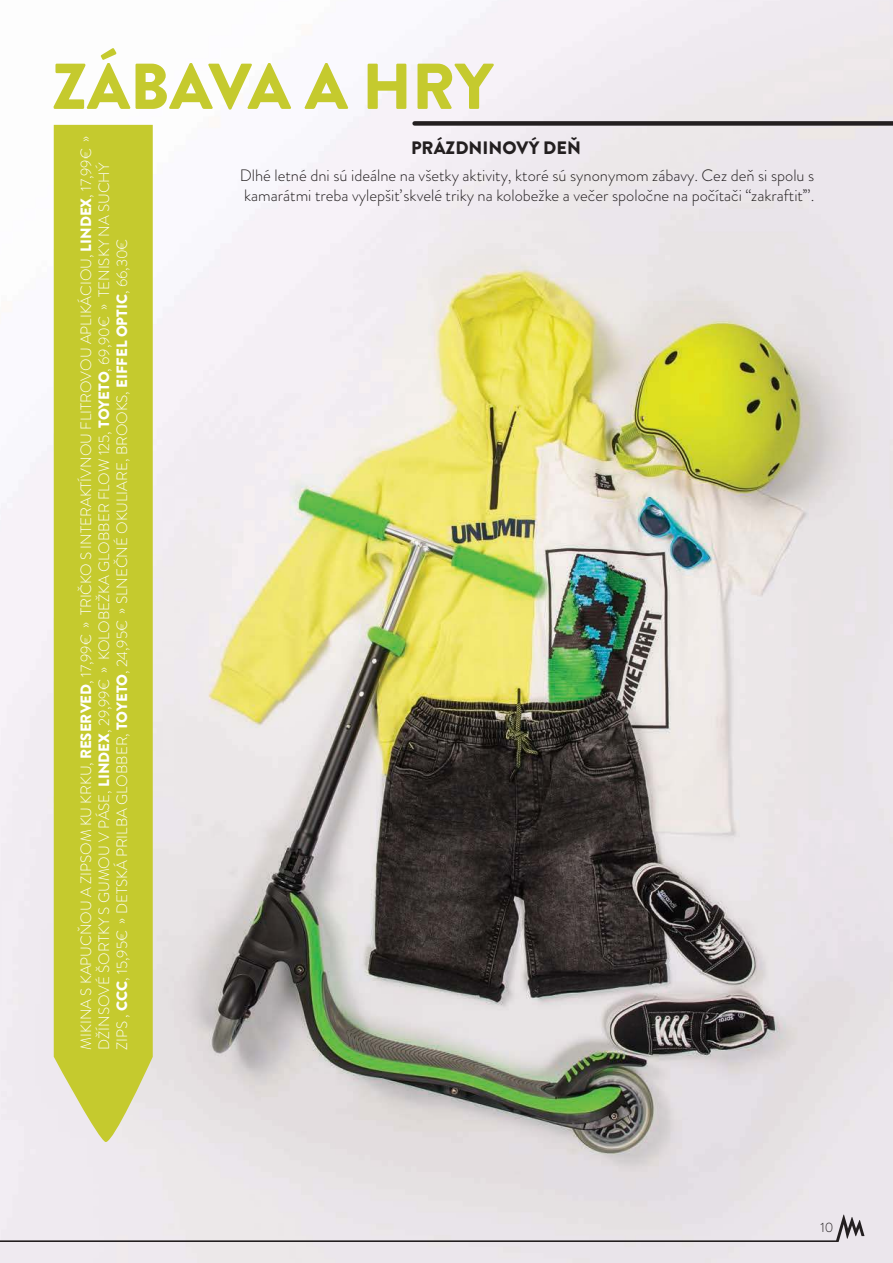
<style>
.page{position:relative;width:893px;height:1263px;background:#fff}
.page>*{position:absolute;margin:0;border:0;box-sizing:border-box;transform-origin:0 0}
.t1{font:900 64.65px "Brandon Grotesque";color:#c5ca2e}
.t2{font:900 18px "Brandon Grotesque";color:#231f20}
.t3{font:300 16.5px/19.8px "Brandon Grotesque";color:#231f20}
.t4{font:300 15px/18px "Brandon Grotesque";color:#fff}
.t5{font:300 13.5px "Brandon Grotesque";color:#231f20}
.s1{font-weight:900}
</style>
<div class="page">
<img style="left:0;top:0;width:893px;height:1263px">
<svg style="left:0;top:1214px;width:864px;height:28px;background:#ddd8dc"></svg>
<div style="left:415px;top:121px;width:478px;height:5px;background:#231f20"></div>
<div style="left:54px;top:125px;width:99px;height:1017px;background:#c5ca2e"></div>
<h1 class="t1" style="left:52px;top:48px;width:443px">ZÁBAVA A HRY</h1>
<p class="t2" style="left:411px;top:137px;width:171px">PRÁZDNINOVÝ DEŇ</p>
<p class="t3" style="left:240px;top:167px;width:576px">Dlhé letné dni sú ideálne na všetky aktivity, ktoré sú synonymom zábavy. Cez deň si spolu s kamarátmi treba vylepšiť skvelé triky na kolobežke a večer spoločne na počítači “zakraftiť”.</p>
<p class="t4" style="left:78px;top:1050px;width:915px;rotate:-90deg">MIKINA S KAPUCŇOU A ZIPSOM KU KRKU, <span class="s1">RESERVED</span>, 17,99€ » TRIČKO S INTERAKTÍVNOU FLITROVOU APLIKÁCIOU, <span class="s1">LINDEX</span>, 17,99€ »<br>DŽÍNSOVÉ ŠORTKY S GUMOU V PÁSE, <span class="s1">LINDEX</span>, 29,99€ » KOLOBEŽKA GLOBBER FLOW 125, <span class="s1">TOYETO</span>, 69,90€ » TENISKY NA SUCHÝ<br>ZIPS , <span class="s1">CCC</span>, 15,95€ » DETSKÁ PRILBA GLOBBER, <span class="s1">TOYETO</span>, 24,95€ » SLNEČNÉ OKULIARE, BROOKS, <span class="s1">EIFFEL OPTIC</span>, 66,30€</p>
<p class="t5" style="left:820px;top:1219px;width:15px">10</p>
</div>
